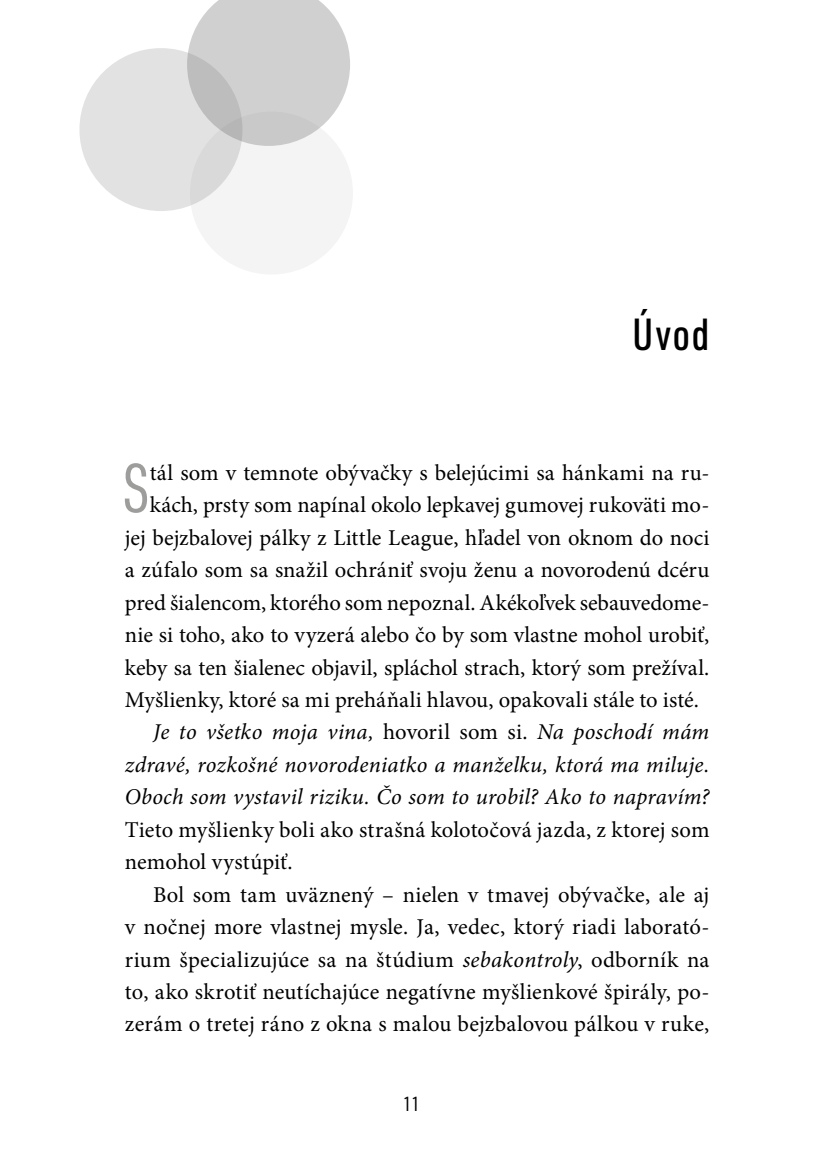
<style>
.page{position:relative;width:823px;height:1163px;background:#fff}
.page>*{position:absolute;margin:0;border:0;box-sizing:border-box;transform-origin:0 0}
.t1{font:68px "URWDIN Cond";color:#9d9d9c}
.t2{font:500 44px "URWDIN Cond";color:#000}
.t3{font:22.6px/32.4px "Minion Pro";color:#000}
.t4{font:italic 22.6px "Minion Pro";letter-spacing:.01em;color:#000}
.t5{font:20px "URWDIN Cond";color:#000}
.s1{font-style:normal}
.s2{font-style:italic}
</style>
<div class="page">
<div style="left:79px;top:48px;width:163px;height:163px;background:#e2e2e2;border-radius:50%"></div>
<svg style="left:187px;top:0;width:163px;height:130px;background:#d3d2d2"></svg>
<svg style="left:190px;top:112px;width:163px;height:162px;fill:#f4f4f4"></svg>
<h2 class="t2" style="left:632px;top:305px;width:79px">Úvod</h2>
<h1 class="t1" style="left:122px;top:443px;width:29px">S</h1>
<p class="t3" style="left:150px;top:456px;width:560px">tál som v temnote obývačky s belejúcimi sa hánkami na ru-</p>
<p class="t3" style="left:150px;top:489px;width:560px">kách, prsty som napínal okolo lepkavej gumovej rukoväti mo-</p>
<p class="t3" style="left:125px;top:521px;width:585px">jej bejzbalovej pálky z Little League, hľadel von oknom do noci</p>
<p class="t3" style="left:125px;top:553px;width:585px">a zúfalo som sa snažil ochrániť svoju ženu a novorodenú dcéru</p>
<p class="t3" style="left:125px;top:586px;width:585px">pred šialencom, ktorého som nepoznal. Akékoľvek sebauvedome-</p>
<p class="t3" style="left:125px;top:618px;width:585px">nie si toho, ako to vyzerá alebo čo by som vlastne mohol urobiť,</p>
<p class="t3" style="left:125px;top:651px;width:585px">keby sa ten šialenec objavil, spláchol strach, ktorý som prežíval.</p>
<p class="t3" style="left:125px;top:683px;width:575px">Myšlienky, ktoré sa mi preháňali hlavou, opakovali stále to isté.</p>
<p class="t4" style="left:153px;top:716px;width:557px">Je to všetko moja vina, <span class="s1">hovoril som si.</span> Na poschodí mám</p>
<p class="t4" style="left:125px;top:749px;width:585px">zdravé, rozkošné novorodeniatko a manželku, ktorá ma miluje.</p>
<p class="t4" style="left:125px;top:781px;width:585px">Oboch som vystavil riziku. Čo som to urobil? Ako to napravím?</p>
<p class="t3" style="left:125px;top:813px;width:586px">Tieto myšlienky boli ako strašná kolotočová jazda, z ktorej som nemohol vystúpiť.</p>
<p class="t3" style="left:125px;top:878px;width:585px;text-align:justify;text-indent:28px">Bol som tam uväznený – nielen v tmavej obývačke, ale aj v nočnej more vlastnej mysle. Ja, vedec, ktorý riadi laborató&shy;rium špecializujúce sa na štúdium <span class="s2">sebakontroly</span>, odborník na to, ako skrotiť neutíchajúce negatívne myšlienkové špirály, po&shy;zerám o tretej ráno z okna s malou bejzbalovou pálkou v ruke,</p>
<p class="t5" style="left:403px;top:1090px;width:18px">11</p>
</div>
